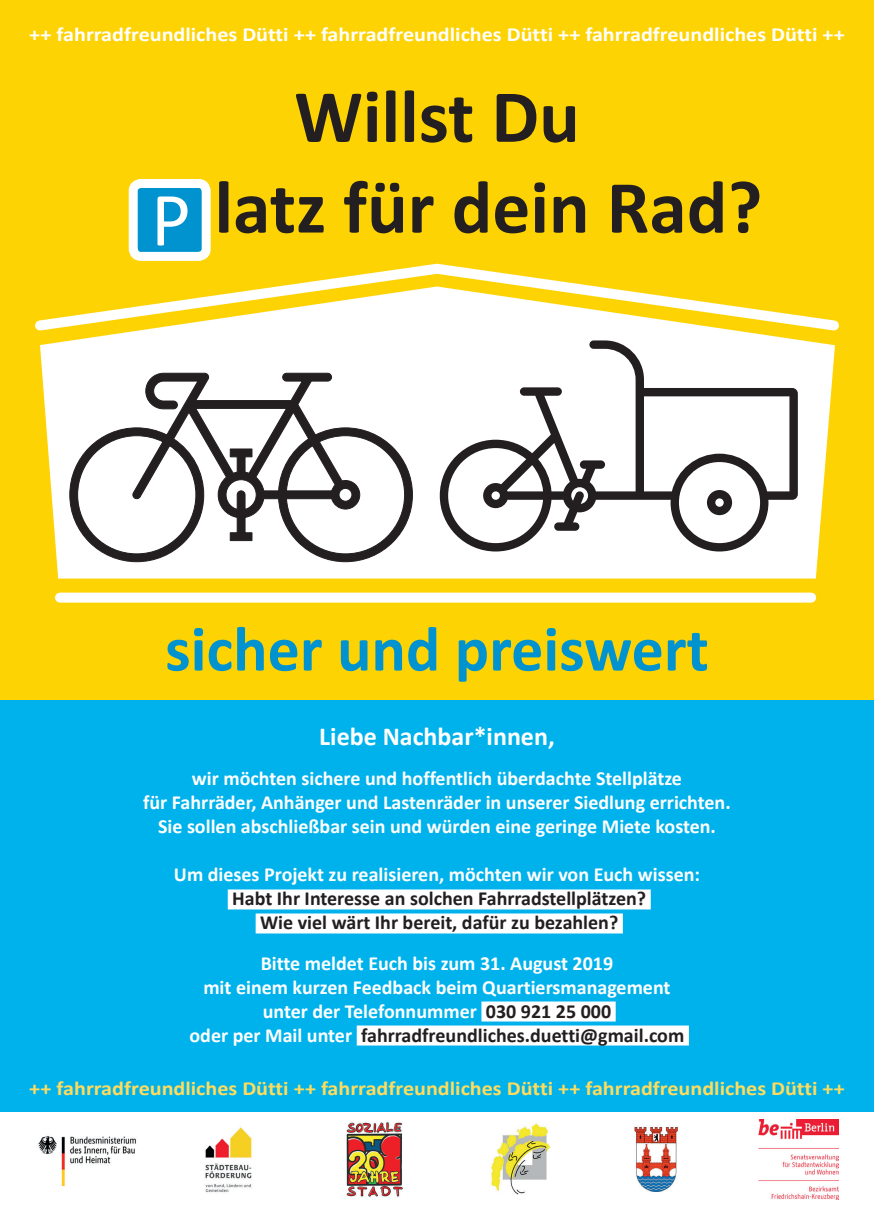
<style>
.page{position:relative;width:874px;height:1225px;background:#fff}
.page>*{position:absolute;margin:0;border:0;box-sizing:border-box;transform-origin:0 0}
.t1{font:700 75.6px/90.8px "Calibri";color:#231f20;text-align:center}
.t2{font:700 64px "Calibri";color:#0093d0}
.t3{font:700 26px "Calibri";color:#fff}
.t4{font:700 20px/24px "Calibri";color:#fff;text-align:center}
.t5{font:700 20px/24px "Calibri";color:#231f20;text-align:center}
.t6{font:700 20px "Calibri";color:#ffdc5d;scale:1.1 1}
.t7{font:700 20px "Calibri";color:#fff;scale:1.1 1}
.s1{font-weight:400;font-size:77.2px;color:#fff}
.s2{color:#231f20}
</style>
<div class="page">
<img style="left:38px;top:1119px;width:800px;height:80px">
<div style="left:0;top:0;width:873px;height:700px;background:#fed304"></div>
<div style="left:0;top:700px;width:873px;height:411px;background:#00b2eb"></div>
<div style="left:228px;top:889px;width:422px;height:20px;background:#fff"></div>
<div style="left:255px;top:913px;width:367px;height:20px;background:#fff"></div>
<div style="left:481px;top:1001px;width:134px;height:20px;background:#fff"></div>
<div style="left:356px;top:1025px;width:332px;height:20px;background:#fff"></div>
<div style="left:133px;top:183px;width:73px;height:73px;background:#0093d0;border-radius:8px"></div>
<div style="left:129px;top:179px;width:81px;height:82px;border:9px solid #fff;border-radius:8px"></div>
<svg style="left:40px;top:337px;width:794px;height:241px;background:#fefae8"></svg>
<div style="left:60px;top:592px;width:750px;height:10px;background:#fff"></div>
<svg style="left:69px;top:373px;width:344px;height:189px;background:#cac9c9"></svg>
<svg style="left:439px;top:340px;width:358px;height:211px;background:#d7d7d7"></svg>
<svg style="left:706px;top:490px;width:25px;height:25px"></svg>
<svg style="left:35px;top:259px;width:804px;height:78px"></svg>
<p class="t7" style="left:29px;top:21px;width:742px">++ fahrradfreundliches Dütti ++ fahrradfreundliches Dütti ++ fahrradfreundliches Dütti ++</p>
<h1 class="t1" style="left:151px;top:68px;width:612px">Willst Du<br><span class="s1">P</span> latz für dein Rad?</h1>
<h2 class="t2" style="left:165px;top:609px;width:545px">sicher und preiswert</h2>
<h3 class="t3" style="left:319px;top:720px;width:237px">Liebe Nachbar*innen,</h3>
<p class="t4" style="left:143px;top:766px;width:588px">wir möchten sichere und hoffentlich überdachte Stellplätze<br>für Fahrräder, Anhänger und Lastenräder in unserer Siedlung errichten.<br>Sie sollen abschließbar sein und würden eine geringe Miete kosten.</p>
<p class="t4" style="left:174px;top:862px;width:527px">Um dieses Projekt zu realisieren, möchten wir von Euch wissen:</p>
<p class="t5" style="left:232px;top:886px;width:415px">Habt Ihr Interesse an solchen Fahrradstellplätzen?<br>Wie viel wärt Ihr bereit, dafür zu bezahlen?</p>
<p class="t4" style="left:189px;top:950px;width:496px">Bitte meldet Euch bis zum 31. August 2019<br>mit einem kurzen Feedback beim Quartiersmanagement unter der Telefonnummer <span class="s2">030 921 25 000<br></span>oder per Mail unter <span class="s2">fahrradfreundliches.duetti@gmail.com</span></p>
<p class="t6" style="left:29px;top:1076px;width:742px">++ fahrradfreundliches Dütti ++ fahrradfreundliches Dütti ++ fahrradfreundliches Dütti ++</p>
</div>
